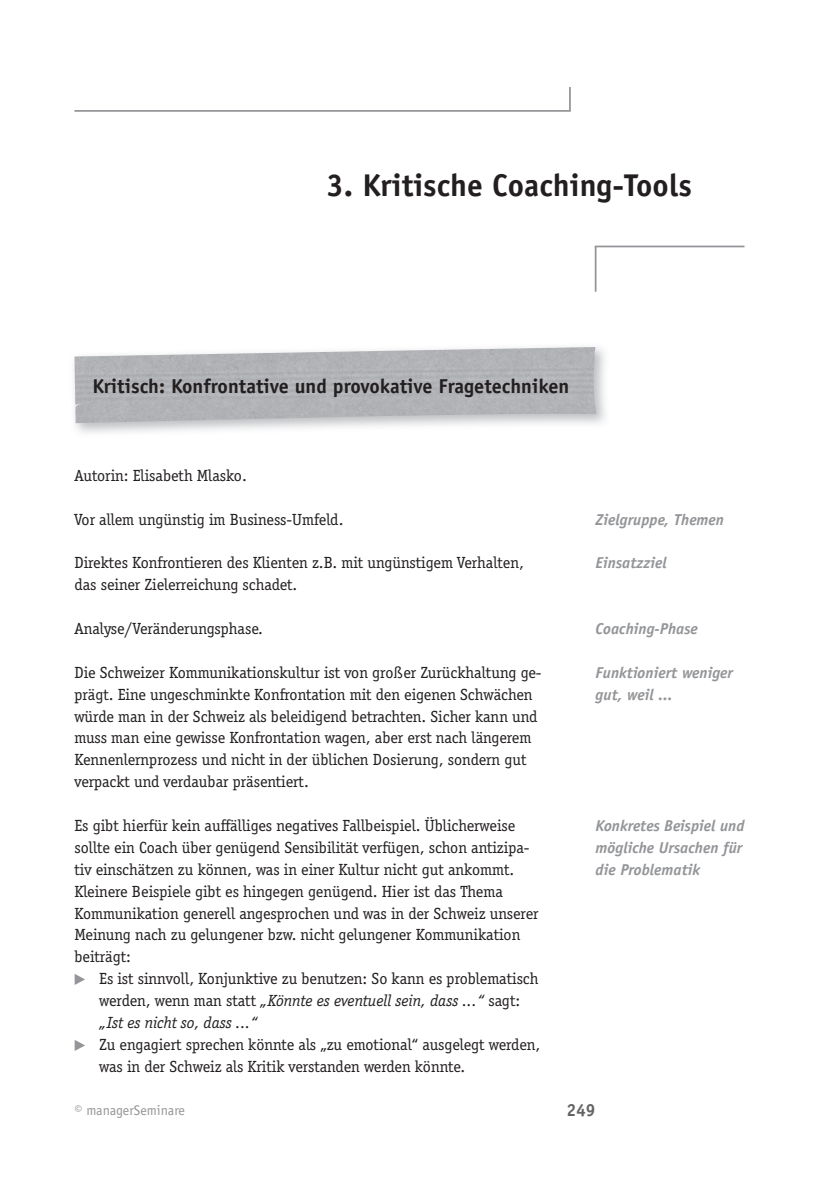
<style>
.page{position:relative;width:819px;height:1181px;background:#fff}
.page>*{position:absolute;margin:0;border:0;box-sizing:border-box;transform-origin:0 0}
.t1{font:700 31.5px "Officina Sans";color:#231f20}
.t2{font:700 20.12px "Officina Sans";color:#231f20}
.t3{font:700 17.5px "Officina Sans";color:#636366}
.t4{font:16.62px/21.9px "Officina Serif";color:#231f20}
.t5{font:italic 700 15.75px/21.9px "Officina Sans";color:#939598}
.t6{font:14px "Officina Sans";color:#939598}
.s1{font-style:italic}
</style>
<div class="page">
<img style="left:74px;top:347px;width:522px;height:76px">
<hr style="left:74px;top:110px;width:496px;height:2px;background:#939598">
<svg style="left:569px;top:87px;width:1px;height:23px"></svg>
<hr style="left:594px;top:246px;width:2px;height:46px;background:#939598">
<hr style="left:594px;top:246px;width:150px;height:1px;background:#939598">
<h1 class="t1" style="left:326px;top:166px;width:367px">3. Kritische Coaching-Tools</h1>
<p class="t2" style="left:92px;top:374px;width:478px">Kritisch: Konfrontative und provokative Fragetechniken</p>
<p class="t4" style="left:74px;top:464px;width:174px">Autorin: Elisabeth Mlasko.</p>
<p class="t4" style="left:74px;top:508px;width:270px">Vor allem ungünstig im Business-Umfeld.</p>
<p class="t4" style="left:74px;top:552px;width:451px">Direktes Konfrontieren des Klienten z.B. mit ungünstigem Verhalten, das seiner Zielerreichung schadet.</p>
<p class="t4" style="left:74px;top:618px;width:190px">Analyse/Veränderungsphase.</p>
<p class="t4" style="left:74px;top:661px;width:468px">Die Schweizer Kommunikationskultur ist von großer Zurückhaltung ge&shy;prägt. Eine ungeschminkte Konfrontation mit den eigenen Schwächen würde man in der Schweiz als beleidigend betrachten. Sicher kann und muss man eine gewisse Konfrontation wagen, aber erst nach längerem Kennenlernprozess und nicht in der üblichen Dosierung, sondern gut verpackt und verdaubar präsentiert.</p>
<p class="t4" style="left:74px;top:814px;width:465px">Es gibt hierfür kein auffälliges negatives Fallbeispiel. Üblicherweise sollte ein Coach über genügend Sensibilität verfügen, schon antizipa&shy;tiv einschätzen zu können, was in einer Kultur nicht gut ankommt.<br>Kleinere Beispiele gibt es hingegen genügend. Hier ist das Thema Kommunikation generell angesprochen und was in der Schweiz unserer Meinung nach zu gelungener bzw. nicht gelungener Kommunikation beiträgt:</p>
<p class="t4" style="left:99px;top:968px;width:440px">Es ist sinnvoll, Konjunktive zu benutzen: So kann es problematisch werden, wenn man statt <span class="s1">„Könnte es eventuell sein, dass ...“</span> sagt: <span class="s1">„Ist es nicht so, dass ...“</span></p>
<p class="t4" style="left:99px;top:1033px;width:442px">Zu engagiert sprechen könnte als „zu emotional“ ausgelegt werden, was in der Schweiz als Kritik verstanden werden könnte.</p>
<p class="t5" style="left:595px;top:508px;width:130px">Zielgruppe, Themen</p>
<p class="t5" style="left:595px;top:552px;width:73px">Einsatzziel</p>
<p class="t5" style="left:595px;top:617px;width:104px">Coaching-Phase</p>
<p class="t5" style="left:595px;top:661px;width:139px">Funktioniert weniger gut, weil ...</p>
<p class="t5" style="left:595px;top:814px;width:150px">Konkretes Beispiel und mögliche Ursachen für die Problematik</p>
<p class="t6" style="left:74px;top:1102px;width:112px">© managerSeminare</p>
<p class="t3" style="left:566px;top:1098px;width:31px">249</p>
</div>
